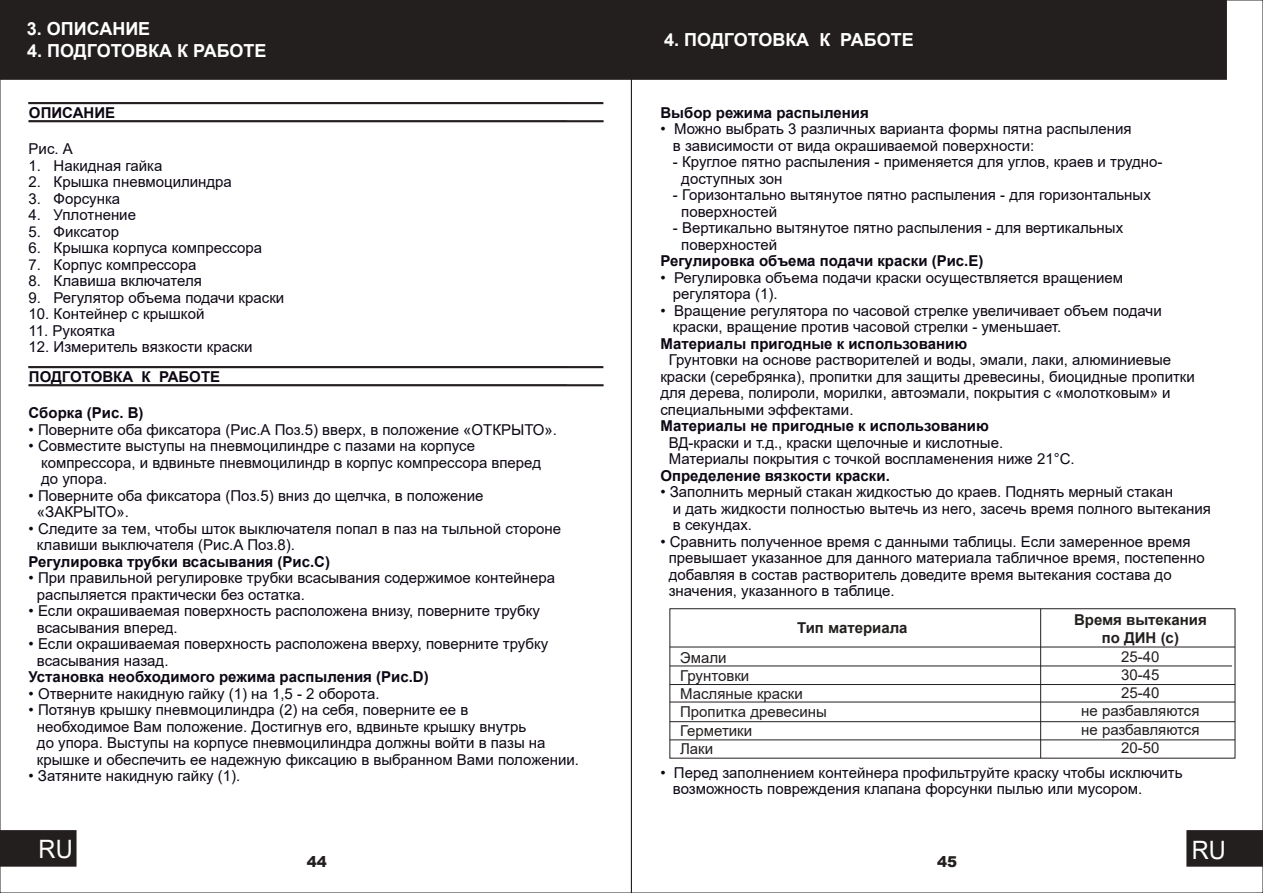
<style>
.page{position:relative;width:1263px;height:893px;background:#fff}
.page>*{position:absolute;margin:0;border:0;box-sizing:border-box;transform-origin:0 0}
.t1{font:25.35px "Arial";color:#fff;scale:.93 1}
.t2{font:700 18px "Arial";color:#fff}
.t3{font:15px/16.5px "Arial";color:#0d0714}
.t4{font:700 15px "Arial";color:#0d0714}
.t5{font:15px/18.3px "Arial";color:#241f1f}
.t6{font:700 15px/18.3px "Arial";color:#241f1f;text-align:center}
.t7{font:900 15px "Arial";color:#241f1f}
</style>
<div class="page">
<div style="left:2px;top:2px;width:628px;height:78px;background:#241f1f"></div>
<div style="left:0;top:830px;width:77px;height:37px;background:#241f1f"></div>
<svg style="left:28px;top:102px;width:576px;height:3px;background:#615e5e"></svg>
<svg style="left:28px;top:366px;width:576px;height:3px;background:#605c5c"></svg>
<svg style="left:28px;top:120px;width:576px;height:3px;background:#5d5a5a"></svg>
<svg style="left:28px;top:384px;width:576px;height:3px;background:#5d5959"></svg>
<div style="left:1186px;top:830px;width:77px;height:37px;background:#241f1f"></div>
<div style="left:631px;top:0;width:596px;height:80px;background:#241f1f"></div>
<div style="left:669px;top:608px;width:566px;height:151px;border:1px solid #241f1f"></div>
<hr style="left:1040px;top:609px;width:1px;height:149px;background:#241f1f">
<hr style="left:670px;top:647px;width:565px;height:1px;background:#241f1f">
<hr style="left:670px;top:665px;width:562px;height:1px;background:#241f1f">
<hr style="left:670px;top:684px;width:565px;height:1px;background:#241f1f">
<hr style="left:670px;top:702px;width:565px;height:1px;background:#241f1f">
<hr style="left:670px;top:739px;width:565px;height:1px;background:#241f1f">
<hr style="left:670px;top:721px;width:565px;height:1px;background:#241f1f">
<p class="t2" style="left:27px;top:22px;width:125px">3. ОПИСАНИЕ</p>
<p class="t2" style="left:27px;top:44px;width:241px">4. ПОДГОТОВКА К РАБОТЕ</p>
<p class="t4" style="left:29px;top:107px;width:88px">ОПИСАНИЕ</p>
<p class="t3" style="left:29px;top:142px;width:46px">Рис. А</p>
<p class="t3" style="left:29px;top:159px;width:135px">1. Накидная гайка</p>
<p class="t3" style="left:29px;top:175px;width:205px">2. Крышка пневмоцилиндра</p>
<p class="t3" style="left:29px;top:192px;width:93px">3. Форсунка</p>
<p class="t3" style="left:29px;top:208px;width:109px">4. Уплотнение</p>
<p class="t3" style="left:29px;top:225px;width:92px">5. Фиксатор</p>
<p class="t3" style="left:29px;top:241px;width:235px">6. Крышка корпуса компрессора</p>
<p class="t3" style="left:29px;top:258px;width:169px">7. Корпус компрессора</p>
<p class="t3" style="left:29px;top:274px;width:175px">8. Клавиша включателя</p>
<p class="t3" style="left:29px;top:291px;width:257px">9. Регулятор объема подачи краски</p>
<p class="t3" style="left:29px;top:307px;width:177px">10. Контейнер с крышкой</p>
<p class="t3" style="left:29px;top:324px;width:88px">11. Рукоятка</p>
<p class="t3" style="left:29px;top:340px;width:225px">12. Измеритель вязкости краски</p>
<p class="t4" style="left:29px;top:371px;width:193px">ПОДГОТОВКА К РАБОТЕ</p>
<p class="t4" style="left:29px;top:407px;width:116px">Сборка (Рис. В)</p>
<p class="t3" style="left:29px;top:423px;width:530px">• Поверните оба фиксатора (Рис.А Поз.5) вверх, в положение «ОТКРЫТО».</p>
<p class="t3" style="left:41px;top:439px;width:501px;text-indent:-13px">• Совместите выступы на пневмоцилиндре с пазами на корпусе компрессора, и вдвиньте пневмоцилиндр в корпус компрессора вперед до упора.</p>
<p class="t3" style="left:37px;top:489px;width:448px;text-indent:-8px">• Поверните оба фиксатора (Поз.5) вниз до щелчка, в положение «ЗАКРЫТО».</p>
<p class="t3" style="left:37px;top:522px;width:526px;text-indent:-8px">• Следите за тем, чтобы шток выключателя попал в паз на тыльной стороне клавиши выключателя (Рис.А Поз.8).</p>
<p class="t4" style="left:29px;top:556px;width:303px">Регулировка трубки всасывания (Рис.С)</p>
<p class="t3" style="left:37px;top:571px;width:520px;text-indent:-8px">• При правильной регулировке трубки всасывания содержимое контейнера распыляется практически без остатка.</p>
<p class="t3" style="left:37px;top:604px;width:505px;text-indent:-8px">• Если окрашиваемая поверхность расположена внизу, поверните трубку всасывания вперед.</p>
<p class="t3" style="left:37px;top:637px;width:513px;text-indent:-8px">• Если окрашиваемая поверхность расположена вверху, поверните трубку всасывания назад.</p>
<p class="t4" style="left:29px;top:671px;width:402px">Установка необходимого режима распыления (Рис.D)</p>
<p class="t3" style="left:29px;top:687px;width:352px">• Отверните накидную гайку (1) на 1,5 - 2 оборота.</p>
<p class="t3" style="left:37px;top:703px;width:544px;text-indent:-8px">• Потянув крышку пневмоцилиндра (2) на себя, поверните ее в<br>необходимое Вам положение. Достигнув его, вдвиньте крышку внутрь<br>до упора. Выступы на корпусе пневмоцилиндра должны войти в пазы на крышке и обеспечить ее надежную фиксацию в выбранном Вами положении.</p>
<p class="t3" style="left:29px;top:769px;width:213px">• Затяните накидную гайку (1).</p>
<h1 class="t1" style="left:39px;top:839px;width:38px">RU</h1>
<p class="t7" style="left:307px;top:856px;width:22px">44</p>
<p class="t2" style="left:664px;top:33px;width:251px">4. ПОДГОТОВКА К РАБОТЕ</p>
<p class="t4" style="left:660px;top:107px;width:210px">Выбор режима распыления</p>
<p class="t3" style="left:673px;top:122px;width:460px;text-indent:-13px">• Можно выбрать 3 различных варианта формы пятна распыления в зависимости от вида окрашиваемой поверхности:</p>
<p class="t3" style="left:681px;top:155px;width:483px;text-indent:-8px">- Круглое пятно распыления - применяется для углов, краев и трудно&shy;доступных зон</p>
<p class="t3" style="left:681px;top:188px;width:471px;text-indent:-8px">- Горизонтально вытянутое пятно распыления - для горизонтальных поверхностей</p>
<p class="t3" style="left:681px;top:221px;width:443px;text-indent:-8px">- Вертикально вытянутое пятно распыления - для вертикальных поверхностей</p>
<p class="t4" style="left:660px;top:255px;width:325px">Регулировка объема подачи краски (Рис.Е)</p>
<p class="t3" style="left:673px;top:271px;width:452px;text-indent:-13px">• Регулировка объема подачи краски осуществляется вращением регулятора (1).</p>
<p class="t3" style="left:673px;top:304px;width:490px;text-indent:-13px">• Вращение регулятора по часовой стрелке увеличивает объем подачи краски, вращение против часовой стрелки - уменьшает.</p>
<p class="t4" style="left:660px;top:338px;width:308px">Материалы пригодные к использованию</p>
<p class="t3" style="left:660px;top:353px;width:536px;text-indent:8px">Грунтовки на основе растворителей и воды, эмали, лаки, алюминиевые краски (серебрянка), пропитки для защиты древесины, биоцидные пропитки для дерева, полироли, морилки, автоэмали, покрытия с «молотковым» и специальными эффектами.</p>
<p class="t4" style="left:660px;top:420px;width:330px">Материалы не пригодные к использованию</p>
<p class="t3" style="left:669px;top:436px;width:407px">ВД-краски и т.д., краски щелочные и кислотные.<br>Материалы покрытия с точкой воспламенения ниже 21°C.</p>
<p class="t4" style="left:660px;top:470px;width:231px">Определение вязкости краски.</p>
<p class="t3" style="left:673px;top:485px;width:540px;text-indent:-13px">• Заполнить мерный стакан жидкостью до краев. Поднять мерный стакан<br>и дать жидкости полностью вытечь из него, засечь время полного вытекания в секундах.</p>
<p class="t3" style="left:669px;top:535px;width:538px;text-indent:-8px">• Сравнить полученное время с данными таблицы. Если замеренное время превышает указанное для данного материала табличное время, постепенно добавляя в состав растворитель доведите время вытекания состава до значения, указанного в таблице.</p>
<p class="t6" style="left:797px;top:620px;width:112px">Тип материала</p>
<p class="t6" style="left:1074px;top:612px;width:134px">Время вытекания по ДИН (c)</p>
<p class="t5" style="left:1081px;top:649px;width:120px;text-align:center">25-40<br>30-45<br>25-40<br>не разбавляются не разбавляются<br>20-50</p>
<p class="t5" style="left:680px;top:650px;width:148px">Эмали<br>Грунтовки<br>Масляные краски<br>Пропитка древесины<br>Герметики<br>Лаки</p>
<p class="t3" style="left:673px;top:766px;width:511px;text-indent:-13px">• Перед заполнением контейнера профильтруйте краску чтобы исключить возможность повреждения клапана форсунки пылью или мусором.</p>
<p class="t7" style="left:937px;top:857px;width:22px">45</p>
<h1 class="t1" style="left:1192px;top:840px;width:38px">RU</h1>
</div>
